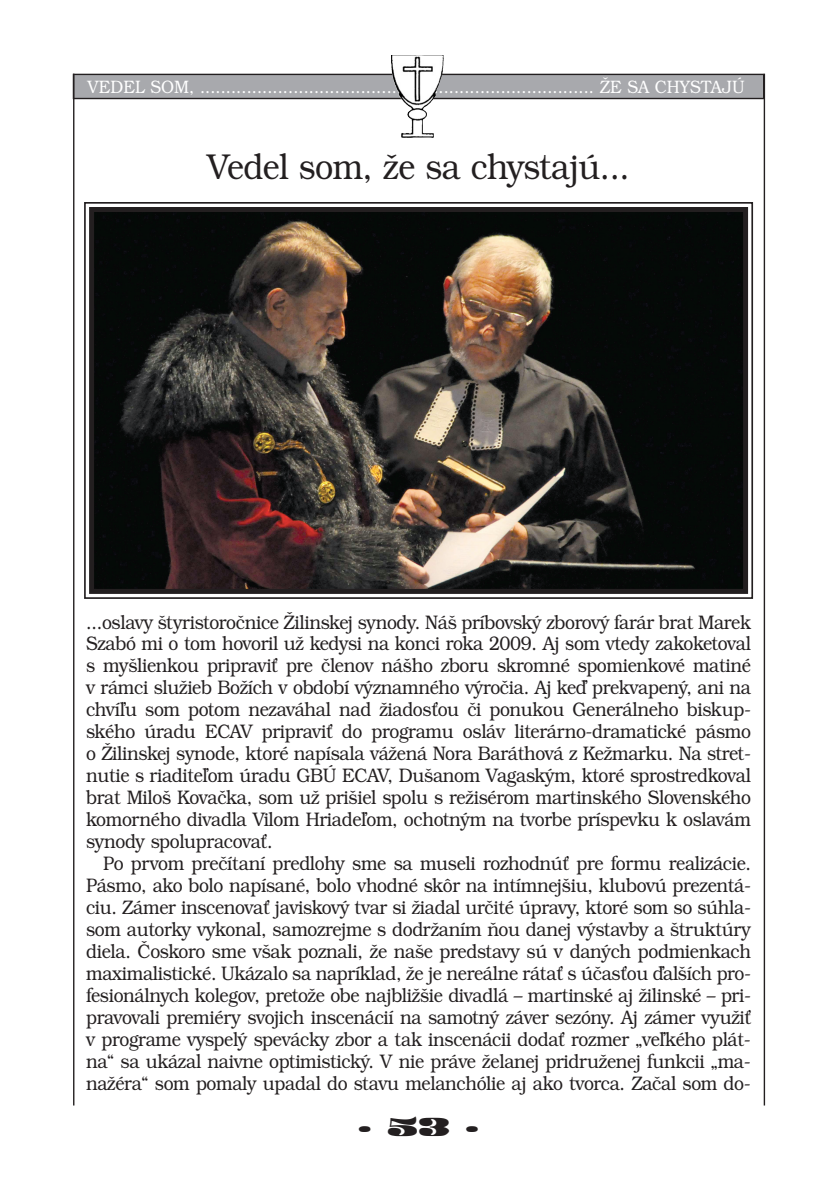
<style>
.page{position:relative;width:838px;height:1190px;background:#fff}
.page>*{position:absolute;margin:0;border:0;box-sizing:border-box;transform-origin:0 0}
.t1{font:300 36px "Bookman Itc LCE";letter-spacing:-.02em;color:#231f20;scale:.9 1}
.t2{font:24px "Madrone";color:#231f20}
.t3{font:300 19.6px/22px "Bookman Itc LCE";letter-spacing:-.02em;color:#231f20;text-align:justify;scale:.9 1}
.t4{font:300 18px "Bookman Itc LCE";color:#fff;scale:.9 1}
</style>
<div class="page">
<div style="left:73px;top:74px;width:691px;height:25px;background:#a8a9ad"></div>
<div style="left:73px;top:74px;width:691px;height:25px;border:1px solid #231f20"></div>
<hr style="left:73px;top:74px;width:1px;height:1032px;background:#231f20">
<hr style="left:764px;top:74px;width:1px;height:1032px;background:#231f20">
<img style="left:399px;top:55px;width:45px;height:83px">
<img style="left:95px;top:213px;width:647px;height:375px">
<div style="left:84px;top:202px;width:669px;height:397px;border:2px solid #231f20"></div>
<div style="left:89px;top:207px;width:659px;height:387px;border:5px solid #231f20"></div>
<p class="t4" style="left:87px;top:80px;width:732px">VEDEL SOM, ............................................................................ ŽE SA CHYSTAJÚ</p>
<h1 class="t1" style="left:207px;top:153px;width:471px">Vedel som, že sa chystajú...</h1>
<p class="t3" style="left:86px;top:613px;width:740px">...oslavy štyristoročnice Žilinskej synody. Náš príbovský zborový farár brat Marek Szabó mi o tom hovoril už kedysi na konci roka 2009. Aj som vtedy zakoketoval s myšlienkou pripraviť pre členov nášho zboru skromné spomienkové matiné v rámci služieb Božích v období významného výročia. Aj keď prekvapený, ani na chvíľu som potom nezaváhal nad žiadosťou či ponukou Generálneho biskup&shy;ského úradu ECAV pripraviť do programu osláv literárno-dramatické pásmo o Žilinskej synode, ktoré napísala vážená Nora Baráthová z Kežmarku. Na stret&shy;nutie s riaditeľom úradu GBÚ ECAV, Dušanom Vagaským, ktoré sprostredkoval brat Miloš Kovačka, som už prišiel spolu s režisérom martinského Slovenského komorného divadla Vilom Hriadeľom, ochotným na tvorbe príspevku k oslavám synody spolupracovať.</p>
<p class="t3" style="left:86px;top:855px;width:741px;text-indent:17px">Po prvom prečítaní predlohy sme sa museli rozhodnúť pre formu realizácie.<br>Pásmo, ako bolo napísané, bolo vhodné skôr na intímnejšiu, klubovú prezentá&shy;ciu. Zámer inscenovať javiskový tvar si žiadal určité úpravy, ktoré som so súhla&shy;som autorky vykonal, samozrejme s dodržaním ňou danej výstavby a štruktúry diela. Čoskoro sme však poznali, že naše predstavy sú v daných podmienkach maximalistické. Ukázalo sa napríklad, že je nereálne rátať s účasťou ďalších pro&shy;fesionálnych kolegov, pretože obe najbližšie divadlá – martinské aj žilinské – pri&shy;pravovali premiéry svojich inscenácií na samotný záver sezóny. Aj zámer využiť v programe vyspelý spevácky zbor a tak inscenácii dodať rozmer „veľkého plát&shy;na“ sa ukázal naivne optimistický. V nie práve želanej pridruženej funkcii „ma&shy;nažéra“ som pomaly upadal do stavu melanchólie aj ako tvorca. Začal som do-</p>
<p class="t2" style="left:358px;top:1116px;width:123px">.53.</p>
</div>
